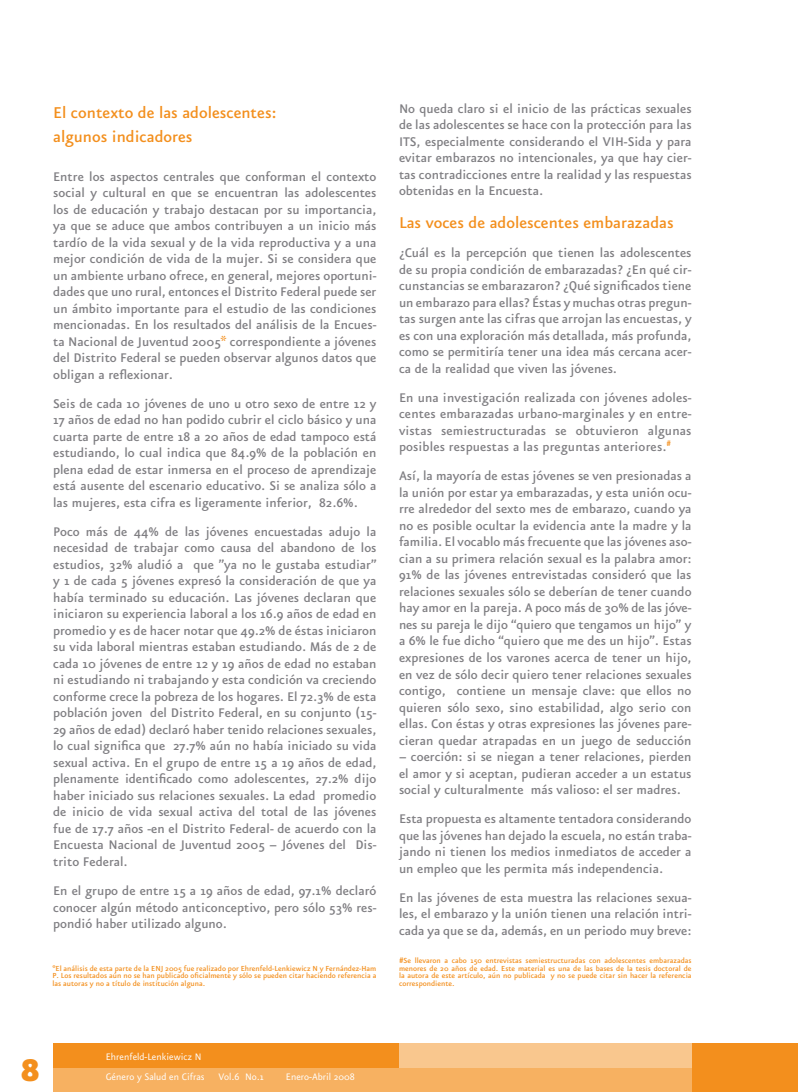
<style>
.page{position:relative;width:798px;height:1092px;background:#fff}
.page>*{position:absolute;margin:0;border:0;box-sizing:border-box;transform-origin:0 0}
.t1{font:900 37.5px "Eureka Sans";color:#f38f1d}
.t2{font:500 18.75px "Eureka Sans";color:#f38f1d}
.t3{font:500 15px/16.5px "Eureka Sans";color:#807f83;text-align:justify}
.t4{font:11.25px "Eureka Sans";color:#fff}
.t5{font:500 8.75px/7.5px "Eureka Sans";color:#f38f1d;text-align:justify}
.s1{color:#f38f1d}
</style>
<div class="page">
<div style="left:53px;top:1043px;width:744px;height:48px;background:#f38f1d"></div>
<div style="left:399px;top:1043px;width:292px;height:29px;background:#f9c78e"></div>
<div style="left:53px;top:1068px;width:638px;height:23px;background:#f7b161"></div>
<hr style="left:797px;top:1043px;width:1px;height:48px;background:#f38f1d">
<p class="t2" style="left:53px;top:104px;width:225px">El contexto de las adolescentes:</p>
<p class="t2" style="left:53px;top:127px;width:141px">algunos indicadores</p>
<p class="t3" style="left:53px;top:168px;width:325px">Entre los aspectos centrales que conforman el contexto social y cultural en que se encuentran las adolescentes los de educación y trabajo destacan por su importancia, ya que se aduce que ambos contribuyen a un inicio más tardío de la vida sexual y de la vida reproductiva y a una mejor condición de vida de la mujer. Si se considera que un ambiente urbano ofrece, en general, mejores oportuni&shy;dades que uno rural, entonces el Distrito Federal puede ser un ámbito importante para el estudio de las condiciones mencionadas. En los resultados del análisis de la Encues&shy;ta Nacional de Juventud 2005<span class="s1">*</span> correspondiente a jóvenes del Distrito Federal se pueden observar algunos datos que obligan a reflexionar.</p>
<p class="t3" style="left:53px;top:395px;width:325px">Seis de cada 10 jóvenes de uno u otro sexo de entre 12 y 17 años de edad no han podido cubrir el ciclo básico y una cuarta parte de entre 18 a 20 años de edad tampoco está estudiando, lo cual indica que 84.9% de la población en plena edad de estar inmersa en el proceso de aprendizaje está ausente del escenario educativo. Si se analiza sólo a las mujeres, esta cifra es ligeramente inferior, 82.6%.</p>
<p class="t3" style="left:53px;top:523px;width:325px">Poco más de 44% de las jóvenes encuestadas adujo la necesidad de trabajar como causa del abandono de los estudios, 32% aludió a que ”ya no le gustaba estudiar” y 1 de cada 5 jóvenes expresó la consideración de que ya había terminado su educación. Las jóvenes declaran que iniciaron su experiencia laboral a los 16.9 años de edad en promedio y es de hacer notar que 49.2% de éstas iniciaron su vida laboral mientras estaban estudiando. Más de 2 de cada 10 jóvenes de entre 12 y 19 años de edad no estaban ni estudiando ni trabajando y esta condición va creciendo conforme crece la pobreza de los hogares. El 72.3% de esta población joven del Distrito Federal, en su conjunto (15- 29 años de edad) declaró haber tenido relaciones sexuales, lo cual significa que 27.7% aún no había iniciado su vida sexual activa. En el grupo de entre 15 a 19 años de edad, plenamente identificado como adolescentes, 27.2% dijo haber iniciado sus relaciones sexuales. La edad promedio de inicio de vida sexual activa del total de las jóvenes fue de 17.7 años -en el Distrito Federal- de acuerdo con la Encuesta Nacional de Juventud 2005 – Jóvenes del Dis&shy;trito Federal.</p>
<p class="t3" style="left:53px;top:882px;width:324px">En el grupo de entre 15 a 19 años de edad, 97.1% declaró conocer algún método anticonceptivo, pero sólo 53% res&shy;pondió haber utilizado alguno.</p>
<p class="t3" style="left:399px;top:100px;width:294px">No queda claro si el inicio de las prácticas sexuales de las adolescentes se hace con la protección para las ITS, especialmente considerando el VIH-Sida y para evitar embarazos no intencionales, ya que hay cier&shy;tas contradicciones entre la realidad y las respuestas obtenidas en la Encuesta.</p>
<p class="t2" style="left:399px;top:214px;width:276px">Las voces de adolescentes embarazadas</p>
<p class="t3" style="left:399px;top:245px;width:294px">¿Cuál es la percepción que tienen las adolescentes de su propia condición de embarazadas? ¿En qué cir&shy;cunstancias se embarazaron? ¿Qué significados tiene un embarazo para ellas? Éstas y muchas otras pregun&shy;tas surgen ante las cifras que arrojan las encuestas, y es con una exploración más detallada, más profunda, como se permitiría tener una idea más cercana acer&shy;ca de la realidad que viven las jóvenes.</p>
<p class="t3" style="left:399px;top:390px;width:294px">En una investigación realizada con jóvenes adoles&shy;centes embarazadas urbano-marginales y en entre&shy;vistas semiestructuradas se obtuvieron algunas posibles respuestas a las preguntas anteriores.<sup>#</sup></p>
<p class="t3" style="left:399px;top:468px;width:294px">Así, la mayoría de estas jóvenes se ven presionadas a la unión por estar ya embarazadas, y esta unión ocu&shy;rre alrededor del sexto mes de embarazo, cuando ya no es posible ocultar la evidencia ante la madre y la familia. El vocablo más frecuente que las jóvenes aso&shy;cian a su primera relación sexual es la palabra amor:<br>91% de las jóvenes entrevistadas consideró que las relaciones sexuales sólo se deberían de tener cuando hay amor en la pareja. A poco más de 30% de las jóve&shy;nes su pareja le dijo “quiero que tengamos un hijo” y a 6% le fue dicho “quiero que me des un hijo”. Estas expresiones de los varones acerca de tener un hijo, en vez de sólo decir quiero tener relaciones sexuales contigo, contiene un mensaje clave: que ellos no quieren sólo sexo, sino estabilidad, algo serio con ellas. Con éstas y otras expresiones las jóvenes pare&shy;cieran quedar atrapadas en un juego de seducción</p>
<p class="t3" style="left:399px;top:749px;width:294px">– coerción: si se niegan a tener relaciones, pierden el amor y si aceptan, pudieran acceder a un estatus social y culturalmente más valioso: el ser madres.</p>
<p class="t3" style="left:399px;top:811px;width:294px">Esta propuesta es altamente tentadora considerando que las jóvenes han dejado la escuela, no están traba&shy;jando ni tienen los medios inmediatos de acceder a un empleo que les permita más independencia.</p>
<p class="t3" style="left:399px;top:889px;width:294px">En las jóvenes de esta muestra las relaciones sexua&shy;les, el embarazo y la unión tienen una relación intri&shy;cada ya que se da, además, en un periodo muy breve:</p>
<p class="t5" style="left:52px;top:964px;width:325px">*El análisis de esta parte de la ENJ 2005 fue realizado por Ehrenfeld-Lenkiewicz N y Fernández-Ham P. Los resultados aún no se han publicado oficialmente y sólo se pueden citar haciendo referencia a las autoras y no a título de institución alguna.</p>
<p class="t5" style="left:399px;top:957px;width:294px">#Se llevaron a cabo 150 entrevistas semiestructuradas con adolescentes embarazadas menores de 20 años de edad. Este material es una de las bases de la tesis doctoral de la autora de este artículo, aún no publicada y no se puede citar sin hacer la referencia correspondiente.</p>
<p class="t1" style="left:21px;top:1051px;width:20px">8</p>
<p class="t4" style="left:106px;top:1051px;width:97px">Ehrenfeld-Lenkiewicz N</p>
<p class="t4" style="left:106px;top:1071px;width:160px">Género y Salud en Cifras Vol.6 No.1</p>
<p class="t4" style="left:286px;top:1071px;width:70px">Enero-Abril 2008</p>
</div>
